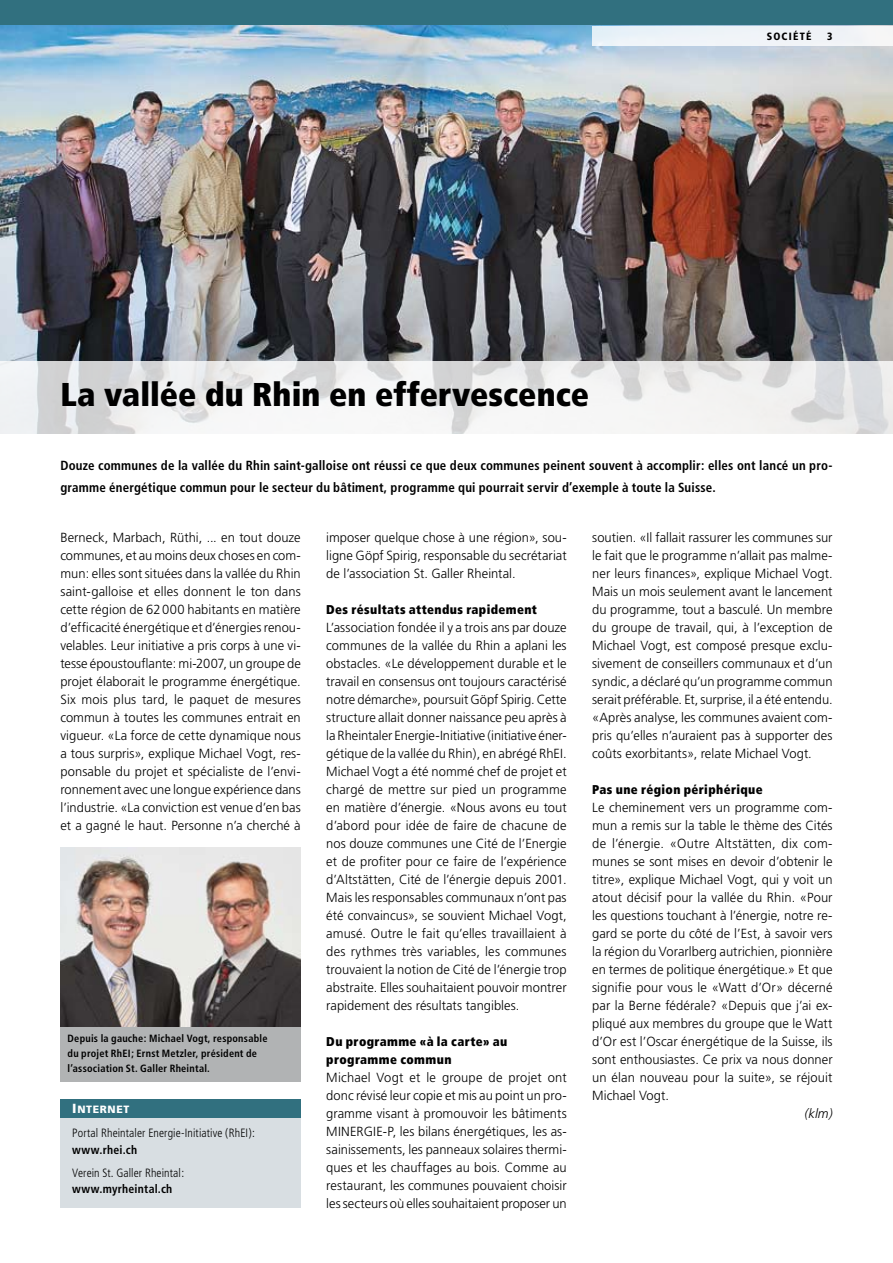
<style>
.page{position:relative;width:893px;height:1263px;background:#fff}
.page>*{position:absolute;margin:0;border:0;box-sizing:border-box;transform-origin:0 0}
.t1{font:900 condensed 33px "Frutiger";letter-spacing:.005em;color:#000}
.t2{font:300 13.2px/18px "Frutiger";letter-spacing:.005em;color:#000;text-align:justify}
.t3{font:700 condensed 13.2px/22.5px "Frutiger";letter-spacing:.015em;color:#000}
.t4{font:italic 300 13.2px "Frutiger";color:#000}
.t5{font:900 condensed 12.75px/18px "Frutiger";letter-spacing:.03em;color:#000}
.t6{font:300 condensed 12px "Frutiger";letter-spacing:.01em;color:#000}
.t7{font:700 condensed 12px "Frutiger";letter-spacing:.02em;color:#000}
.t8{font:700 condensed 10.5px/15px "Frutiger";letter-spacing:.02em;color:#000}
.t9{font:10.5px "Frutiger Black SC800";letter-spacing:.06em;color:#fff}
.t10{font:900 condensed 10.5px "Frutiger";letter-spacing:.125em;color:#000}
.s1{font-size:13.2px}
</style>
<div class="page">
<div style="left:0;top:0;width:893px;height:26px;background:#31707f"></div>
<div style="left:60px;top:1100px;width:241px;height:108px;background:#d8dee2"></div>
<div style="left:60px;top:1100px;width:241px;height:18px;background:#31707f"></div>
<img style="left:0;top:26px;width:893px;height:336px">
<img style="left:60px;top:848px;width:241px;height:180px">
<div style="left:60px;top:1028px;width:241px;height:54px;background:#b1b3b4"></div>
<div style="left:592px;top:26px;width:301px;height:19px;background:#eff3f8"></div>
<svg style="left:0;top:362px;width:893px;height:72px;fill:#f1f1f1"></svg>
<h1 class="t1" style="left:60px;top:374px;width:530px">La vallée du Rhin en effervescence</h1>
<p class="t10" style="left:767px;top:30px;width:46px">Société</p>
<p class="t10" style="left:827px;top:30px;width:7px">3</p>
<p class="t3" style="left:60px;top:454px;width:774px">Douze communes de la vallée du Rhin saint-galloise ont réussi ce que deux communes peinent souvent à accomplir: elles ont lancé un pro&shy;gramme énergétique commun pour le secteur du bâtiment, programme qui pourrait servir d’exemple à toute la Suisse.</p>
<p class="t2" style="left:60px;top:528px;width:242px">Berneck, Marbach, Rüthi, ... en tout douze communes, et au moins deux choses en com&shy;mun: elles sont situées dans la vallée du Rhin saint-galloise et elles donnent le ton dans cette région de 62000 habitants en matière d’efficacité énergétique et d’énergies renou&shy;velables. Leur initiative a pris corps à une vi&shy;tesse époustouflante: mi-2007, un groupe de projet élaborait le programme énergétique.<br>Six mois plus tard, le paquet de mesures commun à toutes les communes entrait en vigueur. «La force de cette dynamique nous a tous surpris», explique Michael Vogt, res&shy;ponsable du projet et spécialiste de l’envi&shy;ronnement avec une longue expérience dans l’industrie. «La conviction est venue d’en bas et a gagné le haut. Personne n’a cherché à</p>
<p class="t2" style="left:326px;top:528px;width:242px">imposer quelque chose à une région», sou&shy;ligne Göpf Spirig, responsable du secrétariat de l’association St. Galler Rheintal.</p>
<p class="t2" style="left:592px;top:528px;width:242px">soutien. «Il fallait rassurer les communes sur le fait que le programme n’allait pas malme&shy;ner leurs finances», explique Michael Vogt.<br>Mais un mois seulement avant le lancement du programme, tout a basculé. Un membre du groupe de travail, qui, à l’exception de Michael Vogt, est composé presque exclu&shy;sivement de conseillers communaux et d’un syndic, a déclaré qu’un programme commun serait préférable. Et, surprise, il a été entendu. «Après analyse, les communes avaient com&shy;pris qu’elles n’auraient pas à supporter des coûts exorbitants», relate Michael Vogt.</p>
<p class="t5" style="left:592px;top:780px;width:172px">Pas une région périphérique</p>
<p class="t2" style="left:592px;top:798px;width:242px">Le cheminement vers un programme com&shy;mun a remis sur la table le thème des Cités de l’énergie. «Outre Altstätten, dix com&shy;munes se sont mises en devoir d’obtenir le titre», explique Michael Vogt, qui y voit un atout décisif pour la vallée du Rhin. «Pour les questions touchant à l’énergie, notre re&shy;gard se porte du côté de l’Est, à savoir vers la région du Vorarlberg autrichien, pionnière en termes de politique énergétique.» Et que signifie pour vous le «Watt d’Or» décerné par la Berne fédérale? «Depuis que j’ai ex&shy;pliqué aux membres du groupe que le Watt d’Or est l’Oscar énergétique de la Suisse, ils sont enthousiastes. Ce prix va nous donner un élan nouveau pour la suite», se réjouit Michael Vogt.</p>
<p class="t4" style="left:805px;top:1105px;width:30px">(klm)</p>
<p class="t5" style="left:326px;top:600px;width:212px">Des résultats attendus rapidement</p>
<p class="t2" style="left:326px;top:618px;width:242px">L’association fondée il y a trois ans par douze communes de la vallée du Rhin a aplani les obstacles. «Le développement durable et le travail en consensus ont toujours caractérisé notre démarche», poursuit Göpf Spirig. Cette structure allait donner naissance peu après à la Rheintaler Energie-Initiative (initiative éner&shy;gétique de la vallée du Rhin), en abrégé RhEI.<br>Michael Vogt a été nommé chef de projet et chargé de mettre sur pied un programme en matière d’énergie. «Nous avons eu tout d’abord pour idée de faire de chacune de nos douze communes une Cité de l’Energie et de profiter pour ce faire de l’expérience d’Altstätten, Cité de l’énergie depuis 2001.<br>Mais les responsables communaux n’ont pas été convaincus», se souvient Michael Vogt, amusé. Outre le fait qu’elles travaillaient à des rythmes très variables, les communes trouvaient la notion de Cité de l’énergie trop abstraite. Elles souhaitaient pouvoir montrer rapidement des résultats tangibles.</p>
<p class="t5" style="left:326px;top:1032px;width:183px">Du programme «à la carte» au programme commun</p>
<p class="t2" style="left:326px;top:1068px;width:242px">Michael Vogt et le groupe de projet ont donc révisé leur copie et mis au point un pro&shy;gramme visant à promouvoir les bâtiments MINERGIE-P, les bilans énergétiques, les as&shy;sainissements, les panneaux solaires thermi&shy;ques et les chauffages au bois. Comme au restaurant, les communes pouvaient choisir les secteurs où elles souhaitaient proposer un</p>
<p class="t8" style="left:68px;top:1031px;width:201px">Depuis la gauche: Michael Vogt, responsable du projet RhEI; Ernst Metzler, président de l’association St. Galler Rheintal.</p>
<p class="t9" style="left:72px;top:1103px;width:59px"><span class="s1">I</span> NTERNET</p>
<p class="t6" style="left:72px;top:1126px;width:184px">Portal Rheintaler Energie-Initiative (RhEI):</p>
<p class="t7" style="left:72px;top:1142px;width:66px">www.rhei.ch</p>
<p class="t6" style="left:72px;top:1165px;width:113px">Verein St. Galler Rheintal:</p>
<p class="t7" style="left:72px;top:1182px;width:102px">www.myrheintal.ch</p>
</div>
